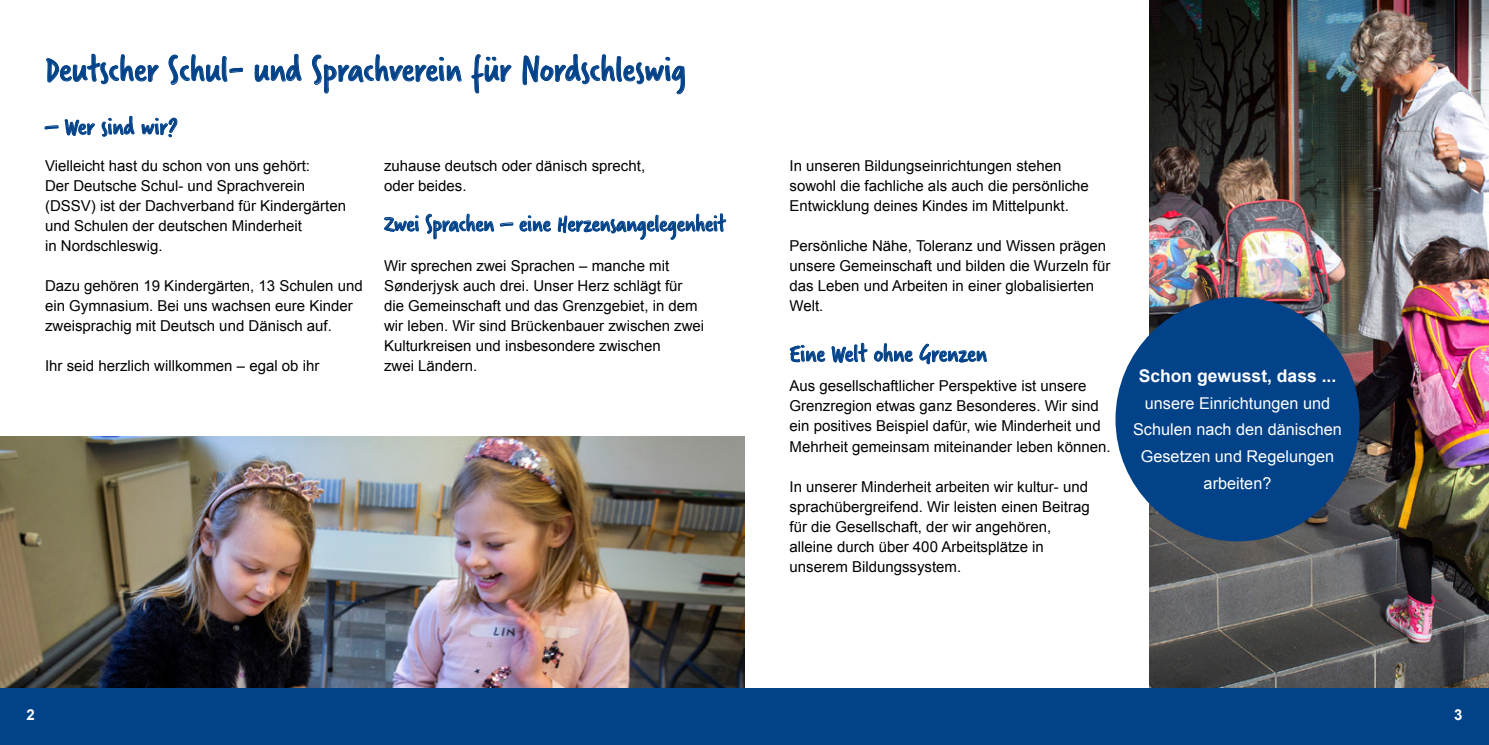
<style>
.page{position:relative;width:1489px;height:745px;background:#fff}
.page>*{position:absolute;margin:0;border:0;box-sizing:border-box;transform-origin:0 0}
.t1{font:38.75px "Verveine";color:#014289}
.t2{font:26.25px "Verveine";color:#014289}
.t3{font:25px "Verveine";color:#014289}
.t4{font:700 17.5px "Arial";color:#fff}
.t5{font:16.25px/26.9px "Arial";color:#fff;text-align:center}
.t6{font:15px/20px "Arial";color:#000}
.t7{font:700 15px "Arial";color:#fff}
</style>
<div class="page">
<img style="left:0;top:436px;width:744px;height:251px">
<svg style="left:44px;top:125px;width:15px;height:4px"></svg>
<svg style="left:65px;top:119px;width:30px;height:17px"></svg>
<svg style="left:101px;top:116px;width:34px;height:21px"></svg>
<svg style="left:141px;top:117px;width:36px;height:20px"></svg>
<svg style="left:384px;top:215px;width:35px;height:17px"></svg>
<svg style="left:425px;top:213px;width:69px;height:26px"></svg>
<svg style="left:500px;top:222px;width:13px;height:4px"></svg>
<svg style="left:519px;top:215px;width:32px;height:16px"></svg>
<svg style="left:557px;top:213px;width:169px;height:27px"></svg>
<img style="left:1149px;top:0;width:339px;height:687px">
<svg style="left:789px;top:344px;width:36px;height:18px"></svg>
<svg style="left:831px;top:342px;width:36px;height:21px"></svg>
<svg style="left:874px;top:343px;width:39px;height:19px"></svg>
<svg style="left:919px;top:343px;width:68px;height:21px"></svg>
<div style="left:1115px;top:297px;width:244px;height:244px;background:#014289;border-radius:50%"></div>
<div style="left:0;top:687px;width:759px;height:57px;background:#014289"></div>
<div style="left:699px;top:687px;width:789px;height:57px;background:#014289"></div>
<svg style="left:46px;top:54px;width:113px;height:30px"></svg>
<svg style="left:168px;top:54px;width:75px;height:31px"></svg>
<svg style="left:254px;top:54px;width:48px;height:28px"></svg>
<svg style="left:312px;top:54px;width:150px;height:40px"></svg>
<svg style="left:471px;top:54px;width:40px;height:39px"></svg>
<svg style="left:522px;top:54px;width:163px;height:40px"></svg>
<p class="t1" style="left:45px;top:43px;width:642px">Deutscher Schul- und Sprachverein für Nordschleswig</p>
<p class="t2" style="left:45px;top:108px;width:134px">– Wer sind wir?</p>
<p class="t6" style="left:45px;top:156px;width:302px">Vielleicht hast du schon von uns gehört:<br>Der Deutsche Schul- und Sprachverein (DSSV) ist der Dachverband für Kindergärten und Schulen der deutschen Minderheit<br>in Nordschleswig.</p>
<p class="t6" style="left:45px;top:276px;width:319px">Dazu gehören 19 Kindergärten, 13 Schulen und ein Gymnasium. Bei uns wachsen eure Kinder zweisprachig mit Deutsch und Dänisch auf.</p>
<p class="t6" style="left:45px;top:356px;width:276px">Ihr seid herzlich willkommen – egal ob ihr</p>
<p class="t6" style="left:384px;top:156px;width:262px">zuhause deutsch oder dänisch sprecht, oder beides.</p>
<p class="t3" style="left:384px;top:206px;width:343px">Zwei Sprachen – eine Herzensangelegenheit</p>
<p class="t6" style="left:384px;top:256px;width:322px">Wir sprechen zwei Sprachen – manche mit Sønderjysk auch drei. Unser Herz schlägt für die Gemeinschaft und das Grenzgebiet, in dem wir leben. Wir sind Brückenbauer zwischen zwei Kulturkreisen und insbesondere zwischen<br>zwei Ländern.</p>
<p class="t6" style="left:789px;top:156px;width:301px">In unseren Bildungseinrichtungen stehen sowohl die fachliche als auch die persönliche<br>Entwicklung deines Kindes im Mittelpunkt.</p>
<p class="t6" style="left:789px;top:236px;width:322px">Persönliche Nähe, Toleranz und Wissen prägen unsere Gemeinschaft und bilden die Wurzeln für das Leben und Arbeiten in einer globalisierten Welt.</p>
<p class="t2" style="left:789px;top:335px;width:199px">Eine Welt ohne Grenzen</p>
<p class="t6" style="left:789px;top:376px;width:322px">Aus gesellschaftlicher Perspektive ist unsere Grenzregion etwas ganz Besonderes. Wir sind ein positives Beispiel dafür, wie Minderheit und Mehrheit gemeinsam miteinander leben können.</p>
<p class="t6" style="left:789px;top:476px;width:302px">In unserer Minderheit arbeiten wir kultur- und sprachübergreifend. Wir leisten einen Beitrag für die Gesellschaft, der wir angehören, alleine durch über 400 Arbeitsplätze in unserem Bildungssystem.</p>
<p class="t4" style="left:1138px;top:363px;width:199px">Schon gewusst, dass ...</p>
<p class="t5" style="left:1133px;top:389px;width:210px">unsere Einrichtungen und<br>Schulen nach den dänischen<br>Gesetzen und Regelungen arbeiten?</p>
<p class="t7" style="left:27px;top:704px;width:10px">2</p>
<p class="t7" style="left:1453px;top:704px;width:10px">3</p>
</div>
